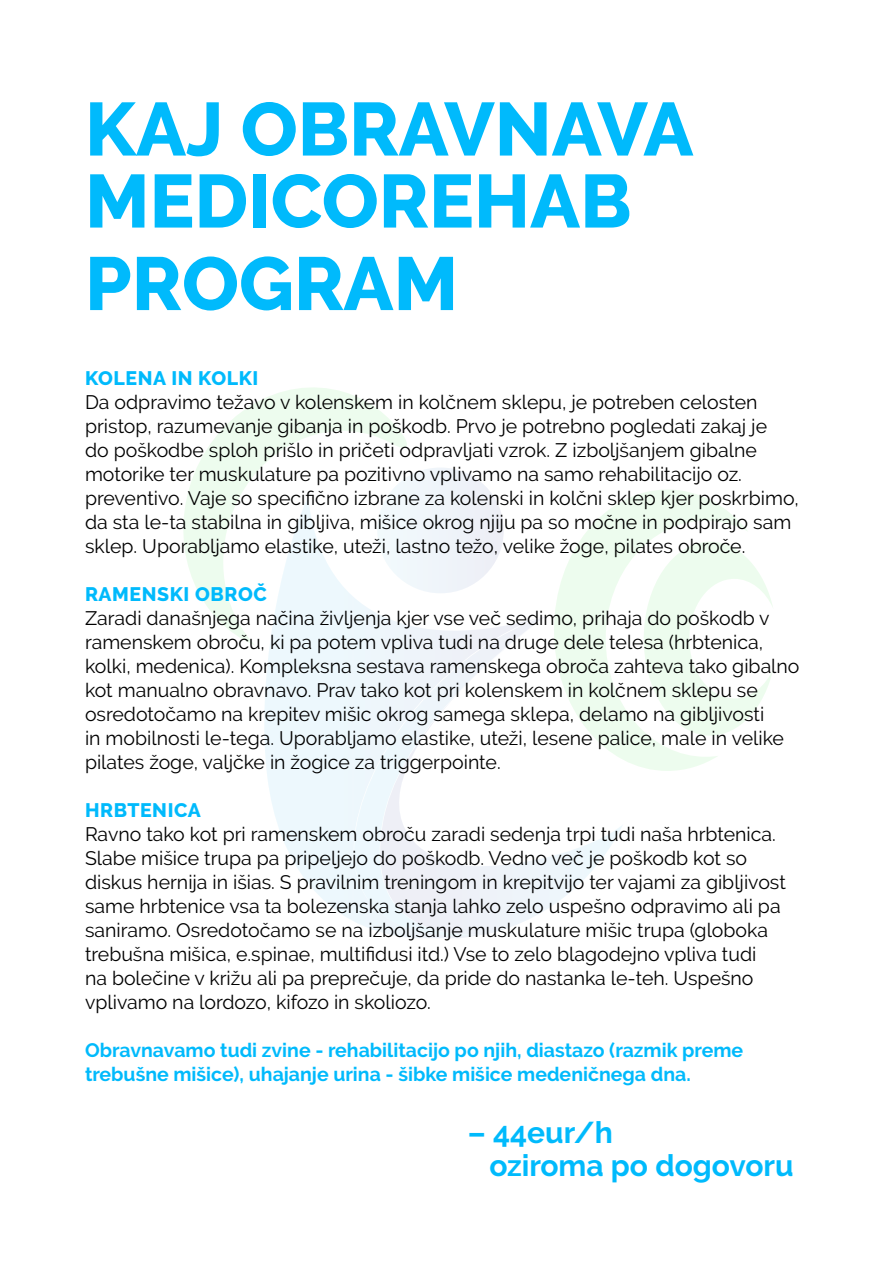
<style>
.page{position:relative;width:893px;height:1263px;background:#fff}
.page>*{position:absolute;margin:0;border:0;box-sizing:border-box;transform-origin:0 0}
.t1{font:800 75px/72px "Raleway";color:#00bafc}
.t2{font:700 30px/33px "Raleway";color:#00bafc}
.t3{font:19.5px/24px "Raleway";color:#000}
.t4{font:700 19.5px/24px "Raleway";color:#00bafc}
.t5{font:800 19.5px "Raleway";letter-spacing:.03em;color:#00bafc}
</style>
<div class="page">
<svg style="left:748px;top:560px;width:25px;height:158px"></svg>
<svg style="left:555px;top:490px;width:193px;height:281px;fill:#edfcee"></svg>
<svg style="left:545px;top:616px;width:78px;height:294px"></svg>
<div style="left:377px;top:467px;width:127px;height:126px;background:#eff4fa;border-radius:63px"></div>
<svg style="left:264px;top:498px;width:281px;height:440px"></svg>
<svg style="left:183px;top:387px;width:227px;height:259px"></svg>
<h1 class="t1" style="left:85px;top:94px;width:610px">KAJ OBRAVNAVA<br>MEDICOREHAB</h1>
<h1 class="t1" style="left:85px;top:248px;width:375px">PROGRAM</h1>
<p class="t5" style="left:85px;top:367px;width:175px">KOLENA IN KOLKI</p>
<p class="t3" style="left:85px;top:390px;width:715px">Da odpravimo težavo v kolenskem in kolčnem sklepu, je potreben celosten pristop, razumevanje gibanja in poškodb. Prvo je potrebno pogledati zakaj je<br>do poškodbe sploh prišlo in pričeti odpravljati vzrok. Z izboljšanjem gibalne motorike ter muskulature pa pozitivno vplivamo na samo rehabilitacijo oz. preventivo. Vaje so specifično izbrane za kolenski in kolčni sklep kjer poskrbimo, da sta le-ta stabilna in gibljiva, mišice okrog njiju pa so močne in podpirajo sam sklep. Uporabljamo elastike, uteži, lastno težo, velike žoge, pilates obroče.</p>
<p class="t5" style="left:85px;top:583px;width:183px">RAMENSKI OBROČ</p>
<p class="t3" style="left:85px;top:606px;width:716px">Zaradi današnjega načina življenja kjer vse več sedimo, prihaja do poškodb v ramenskem obroču, ki pa potem vpliva tudi na druge dele telesa (hrbtenica, kolki, medenica). Kompleksna sestava ramenskega obroča zahteva tako gibalno kot manualno obravnavo. Prav tako kot pri kolenskem in kolčnem sklepu se osredotočamo na krepitev mišic okrog samega sklepa, delamo na gibljivosti<br>in mobilnosti le-tega. Uporabljamo elastike, uteži, lesene palice, male in velike pilates žoge, valjčke in žogice za triggerpointe.</p>
<p class="t5" style="left:85px;top:799px;width:117px">HRBTENICA</p>
<p class="t3" style="left:85px;top:822px;width:702px">Ravno tako kot pri ramenskem obroču zaradi sedenja trpi tudi naša hrbtenica.<br>Slabe mišice trupa pa pripeljejo do poškodb. Vedno več je poškodb kot so diskus hernija in išias. S pravilnim treningom in krepitvijo ter vajami za gibljivost same hrbtenice vsa ta bolezenska stanja lahko zelo uspešno odpravimo ali pa saniramo. Osredotočamo se na izboljšanje muskulature mišic trupa (globoka trebušna mišica, e.spinae, multifidusi itd.) Vse to zelo blagodejno vpliva tudi<br>na bolečine v križu ali pa preprečuje, da pride do nastanka le-teh. Uspešno vplivamo na lordozo, kifozo in skoliozo.</p>
<p class="t4" style="left:85px;top:1038px;width:660px">Obravnavamo tudi zvine - rehabilitacijo po njih, diastazo (razmik preme trebušne mišice), uhajanje urina - šibke mišice medeničnega dna.</p>
<h2 class="t2" style="left:489px;top:1116px;width:306px;text-indent:-22px">– 44eur/h<br>oziroma po dogovoru</h2>
</div>
